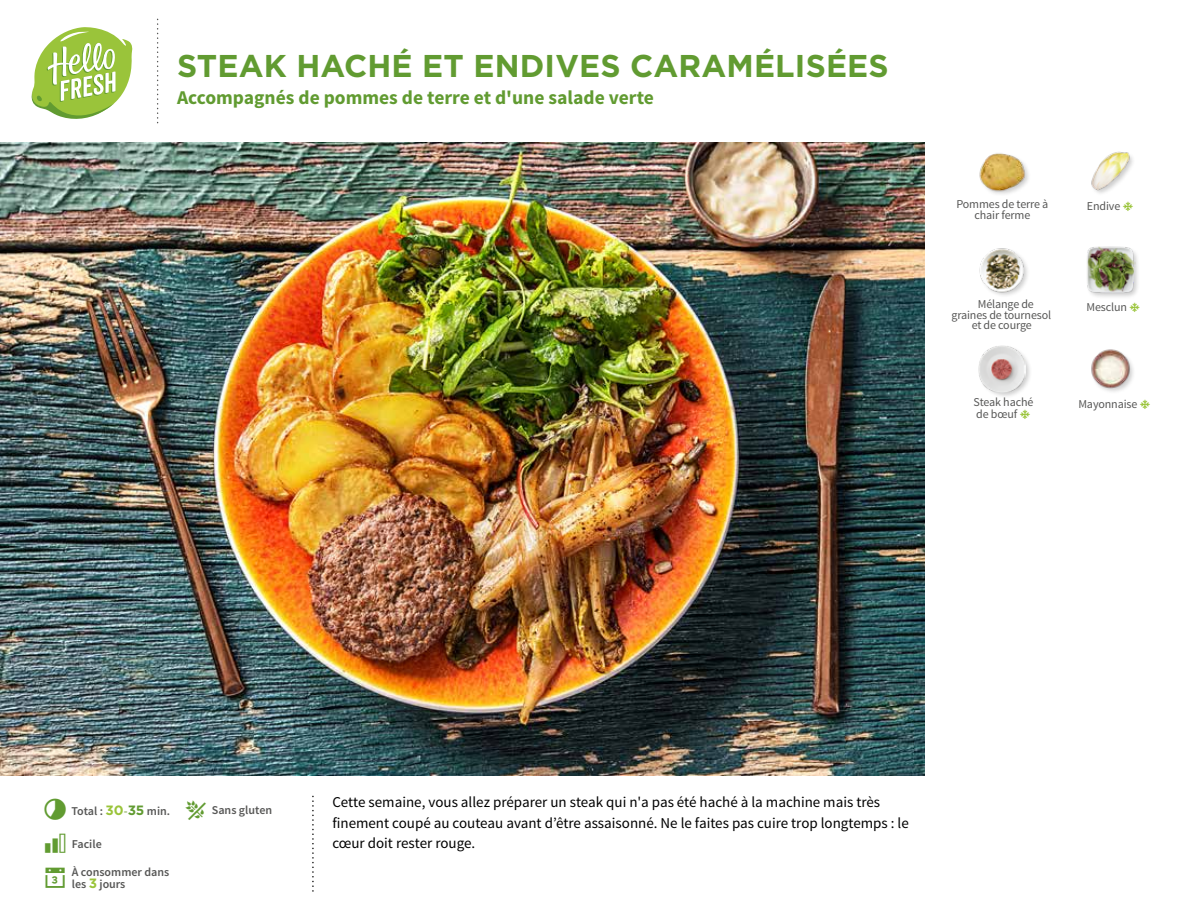
<style>
.page{position:relative;width:1188px;height:918px;background:#fff}
.page>*{position:absolute;margin:0;border:0;box-sizing:border-box;transform-origin:0 0}
.t1{font:700 31.5px "Gotham";letter-spacing:.005em;color:#619b31}
.t2{font:25.5px "hellofresh icon font";color:#619b31}
.t3{font:700 19.5px "Source Sans Pro";color:#619b31}
.t4{font:15px/20.5px "Source Sans Pro";color:#000}
.t5{font:12px/10.5px "Source Sans Pro";letter-spacing:-.01em;color:#575756;text-align:center}
.t6{font:600 12px/12.9px "Source Sans Pro";color:#575756}
.s1{font-family:"Gotham";font-weight:700;font-size:13.5px;color:#9ac43a}
.s2{color:#87ac54}
.s3{font-family:"Gotham";font-weight:700;font-size:13.5px;color:#619b31}
</style>
<div class="page">
<svg style="left:31px;top:27px;width:102px;height:92px"></svg>
<img style="left:0;top:142px;width:925px;height:634px">
<img style="left:1091px;top:151px;width:42px;height:42px">
<img style="left:1091px;top:349px;width:42px;height:43px">
<div style="left:1086px;top:246px;width:55px;height:54px;background:#000;opacity:.2"></div>
<img style="left:1086px;top:246px;width:49px;height:49px">
<img style="left:979px;top:153px;width:50px;height:41px">
<div style="left:977px;top:344px;width:56px;height:55px;background:#000;opacity:.2"></div>
<img style="left:979px;top:346px;width:46px;height:46px">
<img style="left:979px;top:248px;width:49px;height:48px">
<h1 class="t1" style="left:177px;top:45px;width:713px">STEAK HACHÉ ET ENDIVES CARAMÉLISÉES</h1>
<h3 class="t3" style="left:177px;top:85px;width:479px">Accompagnés de pommes de terre et d'une salade verte</h3>
<p class="t5" style="left:956px;top:199px;width:94px">Pommes de terre à</p>
<p class="t5" style="left:1087px;top:201px;width:35px">Endive</p>
<p class="t5" style="left:975px;top:210px;width:57px">chair ferme</p>
<p class="t5" style="left:978px;top:299px;width:58px">Mélange de</p>
<p class="t5" style="left:1087px;top:302px;width:42px">Mesclun</p>
<p class="t5" style="left:951px;top:310px;width:101px">graines de tournesol et de courge</p>
<p class="t5" style="left:973px;top:397px;width:62px">Steak haché</p>
<p class="t5" style="left:1078px;top:399px;width:61px">Mayonnaise</p>
<p class="t5" style="left:976px;top:409px;width:43px">de bœuf</p>
<p class="t6" style="left:71px;top:805px;width:100px">Total : <span class="s1">30</span><span class="s2">-</span><span class="s3">35</span> min.</p>
<p class="t6" style="left:212px;top:804px;width:62px">Sans gluten</p>
<p class="t4" style="left:332px;top:792px;width:578px">Cette semaine, vous allez préparer un steak qui n'a pas été haché à la machine mais très finement coupé au couteau avant d’être assaisonné. Ne le faites pas cuire trop longtemps : le</p>
<p class="t6" style="left:72px;top:838px;width:31px">Facile</p>
<p class="t4" style="left:332px;top:833px;width:144px">cœur doit rester rouge.</p>
<p class="t6" style="left:72px;top:865px;width:99px">À consommer dans les <span class="s1">3</span> jours</p>
<h2 class="t2" style="left:43px;top:866px;width:27px">▪</h2>
</div>
